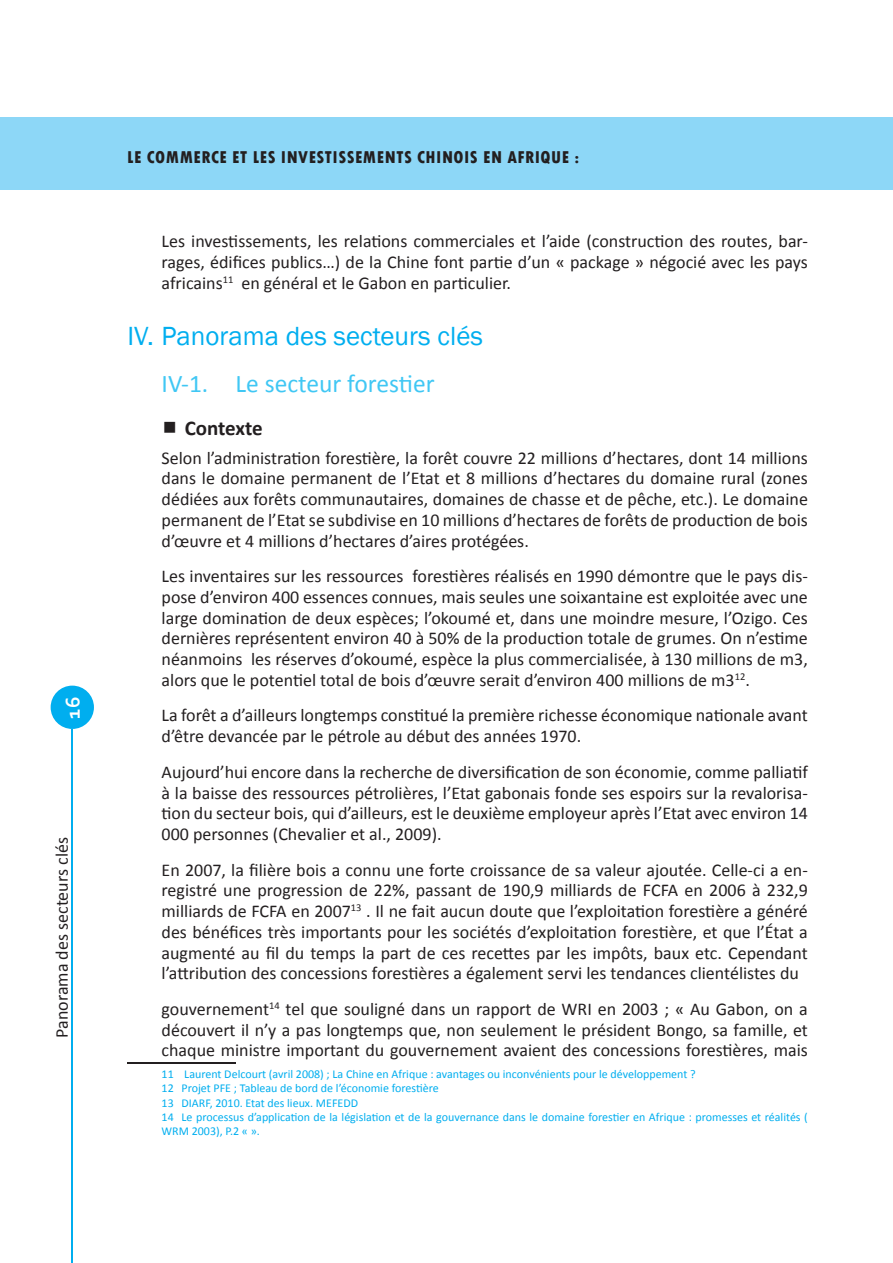
<style>
.page{position:relative;width:893px;height:1263px;background:#fff}
.page>*{position:absolute;margin:0;border:0;box-sizing:border-box;transform-origin:0 0}
.t1{font:27px "Franklin Gothic";color:#00aeef}
.t2{font:25.5px "Calibri";color:#40c7f4}
.t3{font:700 21px "Calibri";letter-spacing:-.01em;color:#231f20}
.t4{font:700 21px "Corbel";color:#fff}
.t5{font:18px/20.7px "Calibri";color:#231f20;text-align:justify}
.t6{font:800 condensed 18px "Tw Cen";letter-spacing:.025em;color:#231f20}
.t7{font:12px/14.4px "Calibri";color:#00aeef}
</style>
<div class="page">
<div style="left:1px;top:118px;width:892px;height:72px;background:#8dd7f7"></div>
<div style="left:51px;top:686px;width:43px;height:43px;background:#00aeef;border-radius:50%"></div>
<hr style="left:71px;top:729px;width:2px;height:534px;background:#00aeef">
<hr style="left:128px;top:1063px;width:108px;height:1px;background:#231f20">
<p class="t4" style="left:60px;top:719px;width:23px;rotate:-90deg">16</p>
<p class="t5" style="left:51px;top:1038px;width:202px;rotate:-90deg">Panorama des secteurs clés</p>
<p class="t6" style="left:127px;top:146px;width:454px">LE COMMERCE ET LES INVESTISSEMENTS CHINOIS EN AFRIQUE :</p>
<p class="t5" style="left:162px;top:230px;width:648px">Les investissements, les relations commerciales et l’aide (construction des routes, bar&shy;rages, édifices publics…) de la Chine font partie d’un « package » négocié avec les pays africains<sup>11</sup> en général et le Gabon en particulier.</p>
<h1 class="t1" style="left:128px;top:319px;width:357px">IV. Panorama des secteurs clés</h1>
<h2 class="t2" style="left:162px;top:368px;width:275px">IV-1. Le secteur forestier</h2>
<p class="t3" style="left:185px;top:414px;width:79px">Contexte</p>
<p class="t5" style="left:162px;top:447px;width:648px">Selon l’administration forestière, la forêt couvre 22 millions d’hectares, dont 14 millions dans le domaine permanent de l’Etat et 8 millions d’hectares du domaine rural (zones dédiées aux forêts communautaires, domaines de chasse et de pêche, etc.). Le domaine permanent de l’Etat se subdivise en 10 millions d’hectares de forêts de production de bois d’œuvre et 4 millions d’hectares d’aires protégées.</p>
<p class="t5" style="left:162px;top:565px;width:648px">Les inventaires sur les ressources forestières réalisés en 1990 démontre que le pays dis&shy;pose d’environ 400 essences connues, mais seules une soixantaine est exploitée avec une large domination de deux espèces; l’okoumé et, dans une moindre mesure, l’Ozigo. Ces dernières représentent environ 40 à 50% de la production totale de grumes. On n’estime néanmoins les réserves d’okoumé, espèce la plus commercialisée, à 130 millions de m3, alors que le potentiel total de bois d’œuvre serait d’environ 400 millions de m3<sup>12</sup>.</p>
<p class="t5" style="left:162px;top:704px;width:648px">La forêt a d’ailleurs longtemps constitué la première richesse économique nationale avant d’être devancée par le pétrole au début des années 1970.</p>
<p class="t5" style="left:162px;top:761px;width:648px">Aujourd’hui encore dans la recherche de diversification de son économie, comme palliatif à la baisse des ressources pétrolières, l’Etat gabonais fonde ses espoirs sur la revalorisa&shy;tion du secteur bois, qui d’ailleurs, est le deuxième employeur après l’Etat avec environ 14<br>000 personnes (Chevalier et al., 2009).</p>
<p class="t5" style="left:162px;top:858px;width:648px">En 2007, la filière bois a connu une forte croissance de sa valeur ajoutée. Celle-ci a en&shy;registré une progression de 22%, passant de 190,9 milliards de FCFA en 2006 à 232,9 milliards de FCFA en 2007<sup>13</sup> . Il ne fait aucun doute que l’exploitation forestière a généré des bénéfices très importants pour les sociétés d’exploitation forestière, et que l’État a augmenté au fil du temps la part de ces recettes par les impôts, baux etc. Cependant l’attribution des concessions forestières a également servi les tendances clientélistes du</p>
<p class="t5" style="left:162px;top:998px;width:648px">gouvernement<sup>14</sup> tel que souligné dans un rapport de WRI en 2003 ; « Au Gabon, on a découvert il n’y a pas longtemps que, non seulement le président Bongo, sa famille, et chaque ministre important du gouvernement avaient des concessions forestières, mais</p>
<p class="t7" style="left:162px;top:1066px;width:648px">11 Laurent Delcourt (avril 2008) ; La Chine en Afrique : avantages ou inconvénients pour le développement ?<br>12 Projet PFE ; Tableau de bord de l’économie forestière<br>13 DIARF, 2010. Etat des lieux. MEFEDD<br>14 Le processus d’application de la législation et de la gouvernance dans le domaine forestier en Afrique : promesses et réalités ( WRM 2003), P.2 « ».</p>
</div>
